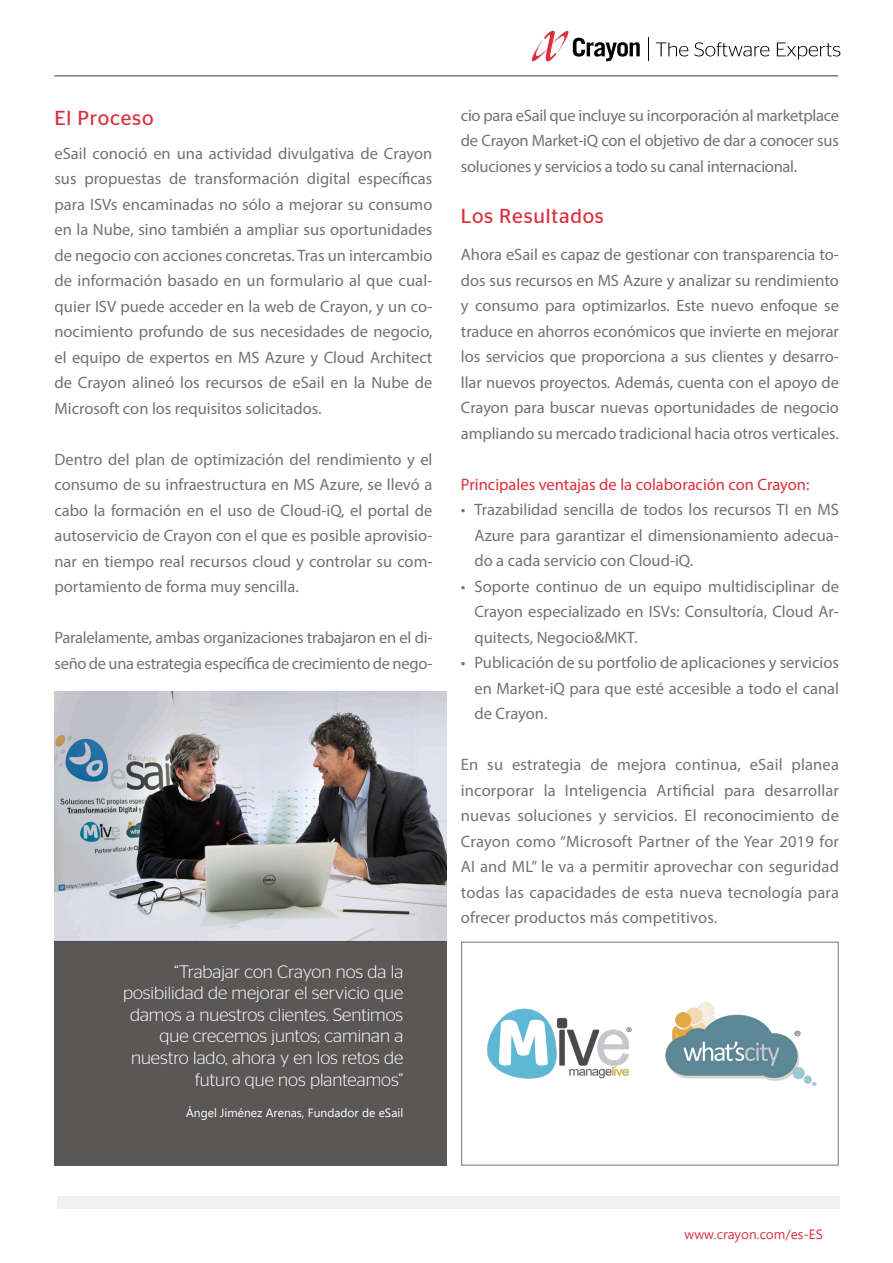
<style>
.page{position:relative;width:893px;height:1263px;background:#fff}
.page>*{position:absolute;margin:0;border:0;box-sizing:border-box;transform-origin:0 0}
.t1{font:20.25px "Stag Sans";letter-spacing:.04em;color:#db303b}
.t2{font:300 18px/21.6px "Stag Sans";color:#fff;text-align:right}
.t3{font:16.5px/25.5px "Myriad Pro";color:#707375;text-align:justify}
.t4{font:16.5px "Myriad Pro";color:#db303b}
.t5{font:13.5px "Segoe UI";color:#db303b}
.t6{font:12px "Segoe UI";color:#fff}
</style>
<div class="page">
<svg style="left:532px;top:30px;width:108px;height:32px"></svg>
<svg style="left:656px;top:42px;width:32px;height:14px"></svg>
<svg style="left:694px;top:42px;width:75px;height:14px"></svg>
<svg style="left:777px;top:42px;width:63px;height:18px"></svg>
<svg style="left:648px;top:38px;width:1px;height:23px"></svg>
<div style="left:58px;top:1196px;width:782px;height:13px;background:#f0f2f0"></div>
<hr style="left:54px;top:75px;width:784px;height:2px;background:#707375">
<img style="left:54px;top:691px;width:392px;height:250px">
<div style="left:54px;top:941px;width:392px;height:225px;background:#5a5757"></div>
<img style="left:665px;top:1002px;width:152px;height:83px">
<img style="left:487px;top:1009px;width:145px;height:70px">
<div style="left:461px;top:942px;width:378px;height:223px;border:1px solid #707375"></div>
<p class="t1" style="left:54px;top:106px;width:101px">El Proceso</p>
<p class="t3" style="left:54px;top:140px;width:380px">eSail conoció en una actividad divulgativa de Crayon sus propuestas de transformación digital específicas para ISVs encaminadas no sólo a mejorar su consumo en la Nube, sino también a ampliar sus oportunidades de negocio con acciones concretas. Tras un intercambio de información basado en un formulario al que cual&shy;quier ISV puede acceder en la web de Crayon, y un co&shy;nocimiento profundo de sus necesidades de negocio, el equipo de expertos en MS Azure y Cloud Architect de Crayon alineó los recursos de eSail en la Nube de Microsoft con los requisitos solicitados.</p>
<p class="t3" style="left:54px;top:446px;width:380px">Dentro del plan de optimización del rendimiento y el consumo de su infraestructura en MS Azure, se llevó a cabo la formación en el uso de Cloud-iQ, el portal de autoservicio de Crayon con el que es posible aprovisio&shy;nar en tiempo real recursos cloud y controlar su com&shy;portamiento de forma muy sencilla.</p>
<p class="t3" style="left:54px;top:625px;width:380px">Paralelamente, ambas organizaciones trabajaron en el di&shy;seño de una estrategia específica de crecimiento de nego-</p>
<p class="t2" style="left:123px;top:960px;width:282px">“Trabajar con Crayon nos da la posibilidad de mejorar el servicio que damos a nuestros clientes. Sentimos que crecemos juntos; caminan a nuestro lado, ahora y en los retos de futuro que nos planteamos”</p>
<p class="t6" style="left:186px;top:1101px;width:219px">Ángel Jiménez Arenas, Fundador de eSail</p>
<p class="t3" style="left:461px;top:102px;width:380px">cio para eSail que incluye su incorporación al marketplace de Crayon Market-iQ con el objetivo de dar a conocer sus soluciones y servicios a todo su canal internacional.</p>
<p class="t1" style="left:461px;top:204px;width:144px">Los Resultados</p>
<p class="t3" style="left:461px;top:242px;width:380px">Ahora eSail es capaz de gestionar con transparencia to&shy;dos sus recursos en MS Azure y analizar su rendimiento y consumo para optimizarlos. Este nuevo enfoque se traduce en ahorros económicos que invierte en mejorar los servicios que proporciona a sus clientes y desarro&shy;llar nuevos proyectos. Además, cuenta con el apoyo de Crayon para buscar nuevas oportunidades de negocio ampliando su mercado tradicional hacia otros verticales.</p>
<p class="t4" style="left:461px;top:474px;width:350px">Principales ventajas de la colaboración con Crayon:</p>
<p class="t3" style="left:474px;top:497px;width:366px;text-indent:-14px">• Trazabilidad sencilla de todos los recursos TI en MS Azure para garantizar el dimensionamiento adecua&shy;do a cada servicio con Cloud-iQ.</p>
<p class="t3" style="left:474px;top:573px;width:366px;text-indent:-14px">• Soporte continuo de un equipo multidisciplinar de Crayon especializado en ISVs: Consultoría, Cloud Ar&shy;quitects, Negocio&amp;MKT.</p>
<p class="t3" style="left:474px;top:650px;width:366px;text-indent:-14px">• Publicación de su portfolio de aplicaciones y servicios en Market-iQ para que esté accesible a todo el canal de Crayon.</p>
<p class="t3" style="left:461px;top:752px;width:380px">En su estrategia de mejora continua, eSail planea incorporar la Inteligencia Artificial para desarrollar nuevas soluciones y servicios. El reconocimiento de Crayon como “Microsoft Partner of the Year 2019 for AI and ML” le va a permitir aprovechar con seguridad todas las capacidades de esta nueva tecnología para ofrecer productos más competitivos.</p>
<p class="t5" style="left:685px;top:1221px;width:140px">www.crayon.com/es-ES</p>
</div>
